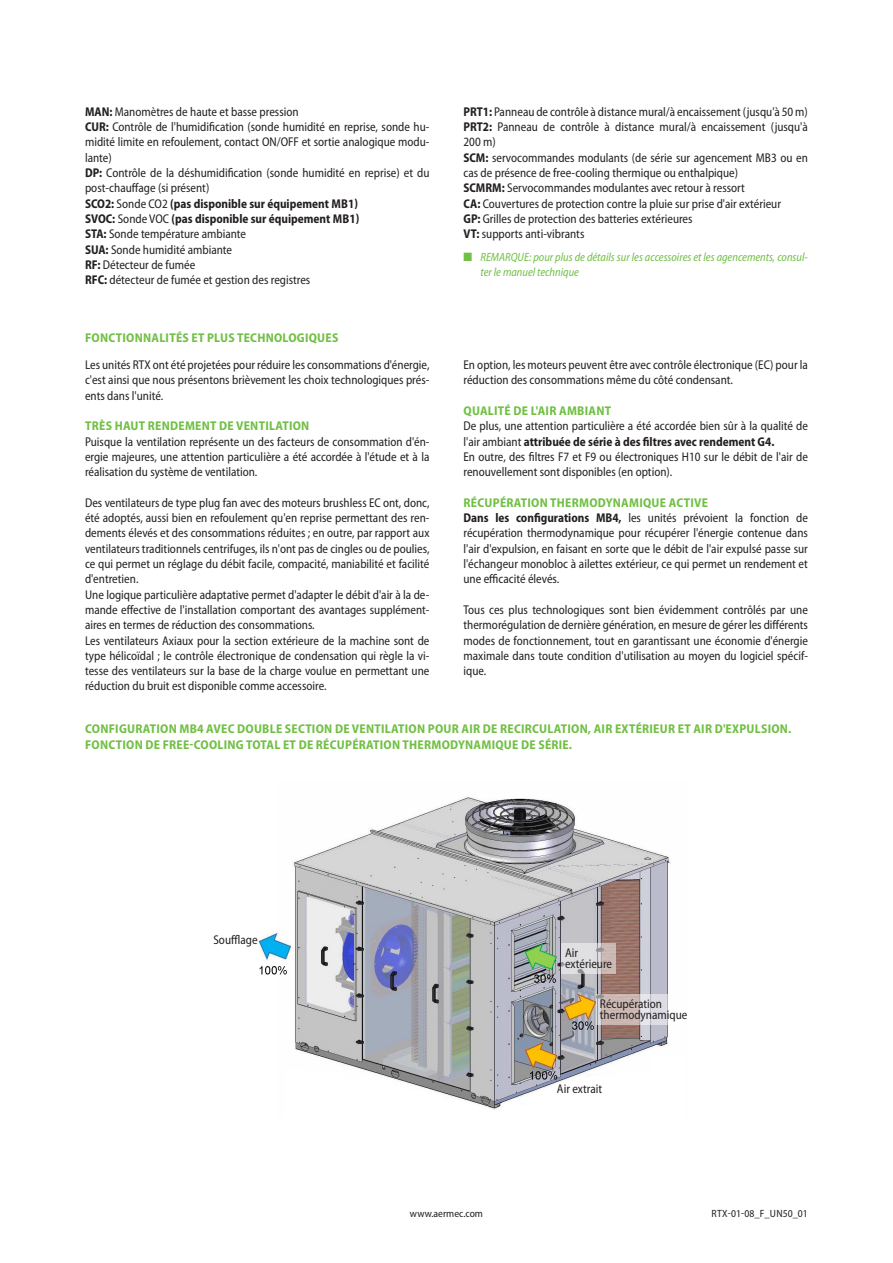
<style>
.page{position:relative;width:893px;height:1263px;background:#fff}
.page>*{position:absolute;margin:0;border:0;box-sizing:border-box;transform-origin:0 0}
.ul_1_normale_it{font:semi-condensed 12.75px/15.3px "Myriad Pro";color:#231f20;text-align:justify;scale:.95 1}
.title1_it{font:700 semi-condensed 12.75px "Myriad Pro";letter-spacing:.02em;color:#71bf44}
.ul_1_normale_it-2{font:700 semi-condensed 12.75px "Myriad Pro";color:#231f20;scale:.95 1}
.ul_1_normale_it-3{font:700 semi-condensed 12.75px "Myriad Pro";letter-spacing:.02em;color:#71bf44}
.t1{font:italic semi-condensed 12px/14.4px "Myriad Pro";color:#71bf44;scale:.95 1}
.t2{font:semi-condensed 10.5px "Myriad Pro";color:#231f20}
.s1{font-weight:700}
.s2{font-weight:400}
</style>
<div class="page">
<img style="left:258px;top:797px;width:413px;height:313px">
<svg style="left:561px;top:943px;width:55px;height:31px;fill:#e0dfe2"></svg>
<svg style="left:596px;top:994px;width:75px;height:31px"></svg>
<p class="ul_1_normale_it" style="left:85px;top:104px;width:226px"><span class="s1">MAN:</span> Manomètres de haute et basse pression</p>
<p class="ul_1_normale_it" style="left:85px;top:119px;width:364px"><span class="s1">CUR:</span> Contrôle de l'humidification (sonde humidité en reprise, sonde hu&shy;midité limite en refoulement, contact ON/OFF et sortie analogique modu&shy;lante)</p>
<p class="ul_1_normale_it" style="left:85px;top:165px;width:364px"><span class="s1">DP:</span> Contrôle de la déshumidification (sonde humidité en reprise) et du post-chauffage (si présent)</p>
<p class="ul_1_normale_it-2" style="left:85px;top:195px;width:289px">SCO2: <span class="s2">Sonde CO2</span> (pas disponible sur équipement MB1)</p>
<p class="ul_1_normale_it-2" style="left:85px;top:210px;width:290px">SVOC: <span class="s2">Sonde VOC</span> (pas disponible sur équipement MB1)</p>
<p class="ul_1_normale_it" style="left:85px;top:226px;width:171px"><span class="s1">STA:</span> Sonde température ambiante</p>
<p class="ul_1_normale_it" style="left:85px;top:241px;width:156px"><span class="s1">SUA:</span> Sonde humidité ambiante</p>
<p class="ul_1_normale_it" style="left:85px;top:257px;width:118px"><span class="s1">RF:</span> Détecteur de fumée</p>
<p class="ul_1_normale_it" style="left:85px;top:272px;width:239px"><span class="s1">RFC:</span> détecteur de fumée et gestion des registres</p>
<p class="title1_it" style="left:85px;top:330px;width:255px">FONCTIONNALITÉS ET PLUS TECHNOLOGIQUES</p>
<p class="ul_1_normale_it" style="left:85px;top:357px;width:364px">Les unités RTX ont été projetées pour réduire les consommations d'énergie, c'est ainsi que nous présentons brièvement les choix technologiques prés&shy;ents dans l'unité.</p>
<p class="ul_1_normale_it-3" style="left:85px;top:418px;width:226px">TRÈS HAUT RENDEMENT DE VENTILATION</p>
<p class="ul_1_normale_it" style="left:85px;top:433px;width:364px">Puisque la ventilation représente un des facteurs de consommation d'én&shy;ergie majeures, une attention particulière a été accordée à l'étude et à la réalisation du système de ventilation.</p>
<p class="ul_1_normale_it" style="left:85px;top:495px;width:364px">Des ventilateurs de type plug fan avec des moteurs brushless EC ont, donc, été adoptés, aussi bien en refoulement qu'en reprise permettant des ren&shy;dements élevés et des consommations réduites ; en outre, par rapport aux ventilateurs traditionnels centrifuges, ils n'ont pas de cingles ou de poulies, ce qui permet un réglage du débit facile, compacité, maniabilité et facilité d'entretien.</p>
<p class="ul_1_normale_it" style="left:85px;top:586px;width:364px">Une logique particulière adaptative permet d'adapter le débit d'air à la de&shy;mande effective de l'installation comportant des avantages supplément&shy;aires en termes de réduction des consommations.</p>
<p class="ul_1_normale_it" style="left:85px;top:632px;width:364px">Les ventilateurs Axiaux pour la section extérieure de la machine sont de type hélicoïdal ; le contrôle électronique de condensation qui règle la vi&shy;tesse des ventilateurs sur la base de la charge voulue en permettant une réduction du bruit est disponible comme accessoire.</p>
<p class="ul_1_normale_it" style="left:463px;top:104px;width:364px"><span class="s1">PRT1:</span> Panneau de contrôle à distance mural/à encaissement (jusqu'à 50 m)</p>
<p class="ul_1_normale_it" style="left:463px;top:119px;width:364px"><span class="s1">PRT2:</span> Panneau de contrôle à distance mural/à encaissement (jusqu'à<br>200 m)</p>
<p class="ul_1_normale_it" style="left:463px;top:150px;width:364px"><span class="s1">SCM:</span> servocommandes modulants (de série sur agencement MB3 ou en cas de présence de free-cooling thermique ou enthalpique)</p>
<p class="ul_1_normale_it" style="left:463px;top:180px;width:298px"><span class="s1">SCMRM:</span> Servocommandes modulantes avec retour à ressort</p>
<p class="ul_1_normale_it" style="left:463px;top:196px;width:336px"><span class="s1">CA:</span> Couvertures de protection contre la pluie sur prise d'air extérieur</p>
<p class="ul_1_normale_it" style="left:463px;top:211px;width:243px"><span class="s1">GP:</span> Grilles de protection des batteries extérieures</p>
<p class="ul_1_normale_it" style="left:463px;top:226px;width:129px"><span class="s1">VT:</span> supports anti-vibrants</p>
<p class="t1" style="left:480px;top:250px;width:346px;text-indent:-17px">■ REMARQUE: pour plus de détails sur les accessoires et les agencements, consul&shy;ter le manuel technique</p>
<p class="ul_1_normale_it" style="left:463px;top:357px;width:364px">En option, les moteurs peuvent être avec contrôle électronique (EC) pour la réduction des consommations même du côté condensant.</p>
<p class="ul_1_normale_it-3" style="left:464px;top:402px;width:149px">QUALITÉ DE L'AIR AMBIANT</p>
<p class="ul_1_normale_it" style="left:463px;top:418px;width:364px">De plus, une attention particulière a été accordée bien sûr à la qualité de l'air ambiant <span class="s1">attribuée de série à des filtres avec rendement G4.</span></p>
<p class="ul_1_normale_it" style="left:463px;top:449px;width:364px">En outre, des filtres F7 et F9 ou électroniques H10 sur le débit de l'air de renouvellement sont disponibles (en option).</p>
<p class="ul_1_normale_it-3" style="left:464px;top:494px;width:246px">RÉCUPÉRATION THERMODYNAMIQUE ACTIVE</p>
<p class="ul_1_normale_it" style="left:463px;top:510px;width:364px"><span class="s1">Dans les configurations MB4,</span> les unités prévoient la fonction de récupération thermodynamique pour récupérer l'énergie contenue dans l'air d'expulsion, en faisant en sorte que le débit de l'air expulsé passe sur l'échangeur monobloc à ailettes extérieur, ce qui permet un rendement et une efficacité élevés.</p>
<p class="ul_1_normale_it" style="left:463px;top:602px;width:364px">Tous ces plus technologiques sont bien évidemment contrôlés par une thermorégulation de dernière génération, en mesure de gérer les différents modes de fonctionnement, tout en garantissant une économie d'énergie maximale dans toute condition d'utilisation au moyen du logiciel spécif&shy;ique.</p>
<p class="title1_it" style="left:85px;top:720px;width:708px">CONFIGURATION MB4 AVEC DOUBLE SECTION DE VENTILATION POUR AIR DE RECIRCULATION, AIR EXTÉRIEUR ET AIR D'EXPULSION.</p>
<p class="title1_it" style="left:85px;top:736px;width:488px">FONCTION DE FREE-COOLING TOTAL ET DE RÉCUPÉRATION THERMODYNAMIQUE DE SÉRIE.</p>
<p class="ul_1_normale_it" style="left:213px;top:932px;width:48px">Soufflage</p>
<p class="ul_1_normale_it" style="left:565px;top:945px;width:15px">Air</p>
<p class="ul_1_normale_it" style="left:565px;top:955px;width:51px">extérieure</p>
<p class="ul_1_normale_it" style="left:600px;top:996px;width:67px">Récupération</p>
<p class="ul_1_normale_it" style="left:600px;top:1006px;width:94px">thermodynamique</p>
<p class="ul_1_normale_it" style="left:557px;top:1080px;width:49px">Air extrait</p>
<p class="t2" style="left:410px;top:1207px;width:75px">www.aermec.com</p>
<p class="t2" style="left:712px;top:1207px;width:98px">RTX-01-08_F_UN50_01</p>
</div>
